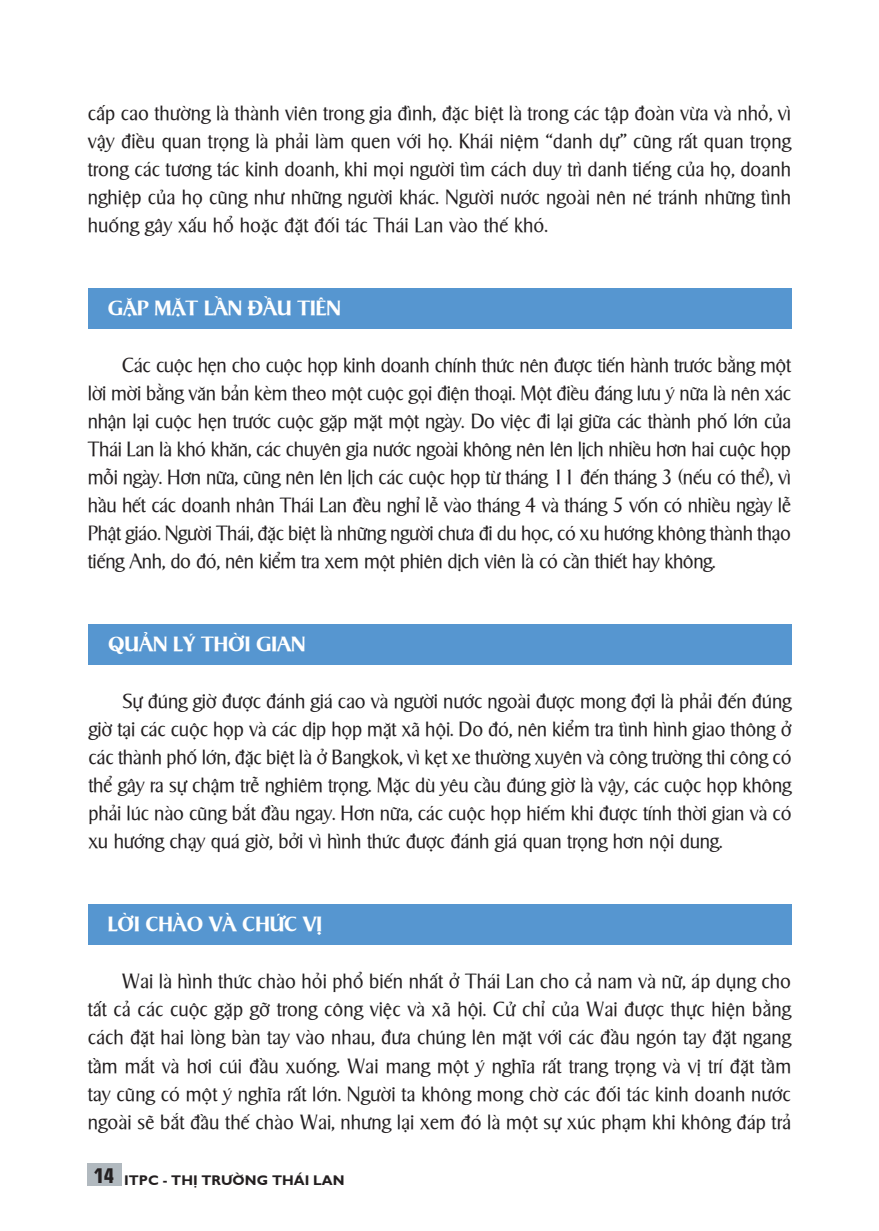
<style>
.page{position:relative;width:879px;height:1231px;background:#fff}
.page>*{position:absolute;margin:0;border:0;box-sizing:border-box;transform-origin:0 0}
.Bodytext__đầu_dòng_v{font:300 20px/28px "SFU Sigvar";letter-spacing:-.005em;color:#231f20;text-align:justify}
.đề_mục_trong_tin{font:600 20px "SFU Sigvar";color:#fff}
.t1{font:700 14px "SFU Gill Sans";color:#231f20}
.s1{font-family:"SFU Eurostile";font-stretch:condensed;font-size:20px}
</style>
<div class="page">
<div style="left:87px;top:1163px;width:34px;height:23px;background:#b1b9bf"></div>
<div style="left:88px;top:288px;width:703px;height:41px;background:#5696d0"></div>
<div style="left:88px;top:624px;width:703px;height:41px;background:#5696d0"></div>
<div style="left:88px;top:904px;width:703px;height:41px;background:#5696d0"></div>
<p class="Bodytext__đầu_dòng_v" style="left:88px;top:97px;width:704px">cấp cao thường là thành viên trong gia đình, đặc biệt là trong các tập đoàn vừa và nhỏ, vì vậy điều quan trọng là phải làm quen với họ. Khái niệm “danh dự” cũng rất quan trọng trong các tương tác kinh doanh, khi mọi người tìm cách duy trì danh tiếng của họ, doanh nghiệp của họ cũng như những người khác. Người nước ngoài nên né tránh những tình huống gây xấu hổ hoặc đặt đối tác Thái Lan vào thế khó.</p>
<p class="đề_mục_trong_tin" style="left:108px;top:292px;width:234px">GẶP MẶT LẦN ĐẦU TIÊN</p>
<p class="Bodytext__đầu_dòng_v" style="left:88px;top:349px;width:705px;text-indent:34px">Các cuộc hẹn cho cuộc họp kinh doanh chính thức nên được tiến hành trước bằng một lời mời bằng văn bản kèm theo một cuộc gọi điện thoại. Một điều đáng lưu ý nữa là nên xác nhận lại cuộc hẹn trước cuộc gặp mặt một ngày. Do việc đi lại giữa các thành phố lớn của Thái Lan là khó khăn, các chuyên gia nước ngoài không nên lên lịch nhiều hơn hai cuộc họp mỗi ngày. Hơn nữa, cũng nên lên lịch các cuộc họp từ tháng 11 đến tháng 3 (nếu có thể), vì hầu hết các doanh nhân Thái Lan đều nghỉ lễ vào tháng 4 và tháng 5 vốn có nhiều ngày lễ Phật giáo. Người Thái, đặc biệt là những người chưa đi du học, có xu hướng không thành thạo tiếng Anh, do đó, nên kiểm tra xem một phiên dịch viên là có cần thiết hay không.</p>
<p class="đề_mục_trong_tin" style="left:108px;top:628px;width:199px">QUẢN LÝ THỜI GIAN</p>
<p class="Bodytext__đầu_dòng_v" style="left:88px;top:685px;width:704px;text-indent:34px">Sự đúng giờ được đánh giá cao và người nước ngoài được mong đợi là phải đến đúng giờ tại các cuộc họp và các dịp họp mặt xã hội. Do đó, nên kiểm tra tình hình giao thông ở các thành phố lớn, đặc biệt là ở Bangkok, vì kẹt xe thường xuyên và công trường thi công có thể gây ra sự chậm trễ nghiêm trọng. Mặc dù yêu cầu đúng giờ là vậy, các cuộc họp không phải lúc nào cũng bắt đầu ngay. Hơn nữa, các cuộc họp hiếm khi được tính thời gian và có xu hướng chạy quá giờ, bởi vì hình thức được đánh giá quan trọng hơn nội dung.</p>
<p class="đề_mục_trong_tin" style="left:108px;top:908px;width:216px">LỜI CHÀO VÀ CHỨC VỊ</p>
<p class="Bodytext__đầu_dòng_v" style="left:88px;top:965px;width:704px;text-indent:34px">Wai là hình thức chào hỏi phổ biến nhất ở Thái Lan cho cả nam và nữ, áp dụng cho tất cả các cuộc gặp gỡ trong công việc và xã hội. Cử chỉ của Wai được thực hiện bằng cách đặt hai lòng bàn tay vào nhau, đưa chúng lên mặt với các đầu ngón tay đặt ngang tầm mắt và hơi cúi đầu xuống. Wai mang một ý nghĩa rất trang trọng và vị trí đặt tầm tay cũng có một ý nghĩa rất lớn. Người ta không mong chờ các đối tác kinh doanh nước ngoài sẽ bắt đầu thế chào Wai, nhưng lại xem đó là một sự xúc phạm khi không đáp trả</p>
<p class="t1" style="left:94px;top:1168px;width:252px"><span class="s1">14</span> ITPC - THỊ TRƯỜNG THÁI LAN</p>
</div>
